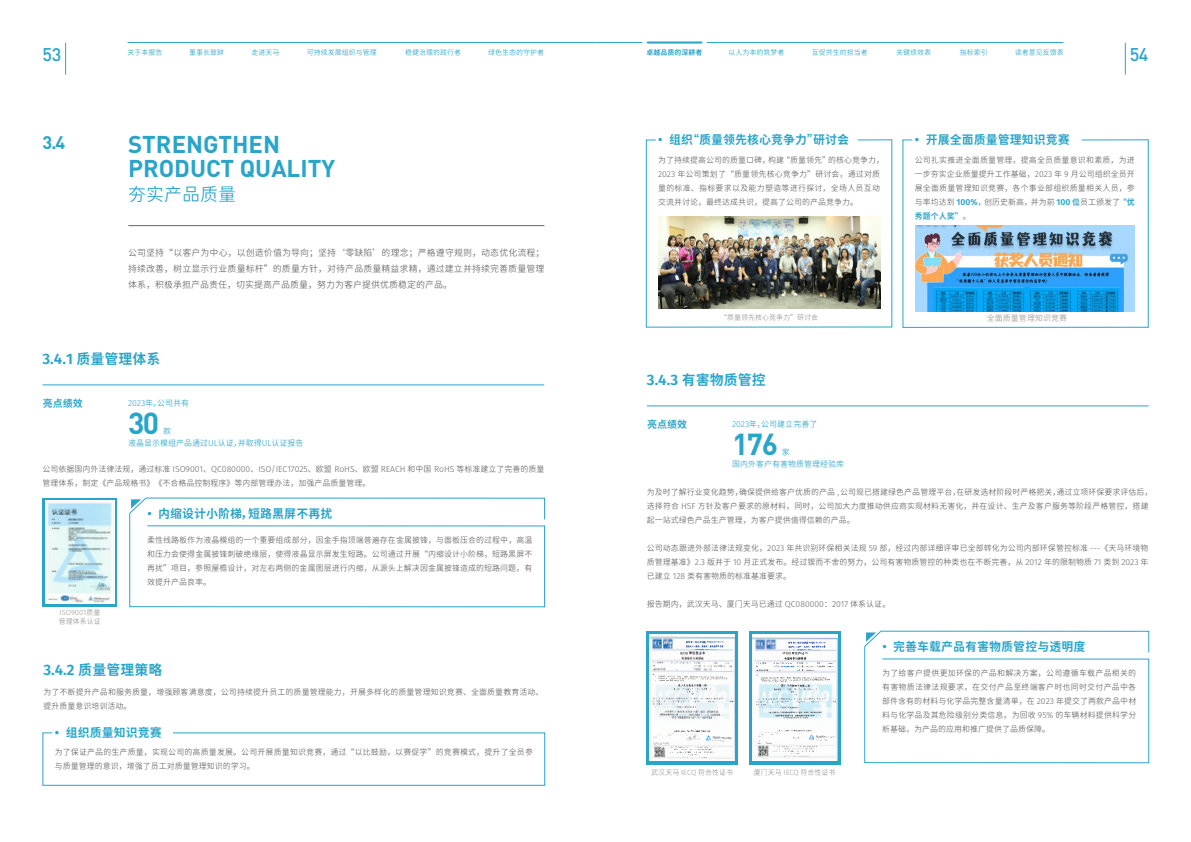
<style>
.page{position:relative;width:1191px;height:842px;background:#fff}
.page>*{position:absolute;margin:0;border:0;box-sizing:border-box;transform-origin:0 0}
.t1{font:700 30px "DIN";color:#29a5ca}
.t2{font:700 24px/24px "DIN";color:#29a5ca}
.t3{font:18px "Glow Sans SC";color:#29a5ca}
.t4{font:500 18px "DIN";color:#29a5ca}
.t5{font:700 18px "DIN";color:#29a5ca}
.t6{font:700 14px "Glow Sans SC";color:#29a5ca}
.t7{font:700 12px "Glow Sans SC";color:#29a5ca}
.t8{font:700 10px "Glow Sans SC";color:#29a5ca}
.t9{font:9px/16px "Glow Sans SC";color:#676666;text-align:justify}
.t10{font:8px/14px "Glow Sans SC";color:#676666}
.t11{font:8px/12px "Glow Sans SC";color:#29a5ca;text-align:center}
.t12{font:8px "Glow Sans SC";color:#9a9899}
.t13{font:7px "Glow Sans SC";color:#29a5ca}
.t14{font:7px/8.4px "Glow Sans SC";color:#9a9899}
.t15{font:700 7px "Glow Sans SC";color:#29a5ca}
.s1{font-weight:700;color:#29a5ca}
</style>
<div class="page">
<svg style="left:902px;top:140px;width:246px;height:188px"></svg>
<svg style="left:43px;top:733px;width:502px;height:52px"></svg>
<hr style="left:128px;top:42px;width:467px;height:1px;background:#29a5ca">
<hr style="left:595px;top:42px;width:47px;height:1px;background:#29a5ca">
<hr style="left:646px;top:41px;width:56px;height:3px;background:#29a5ca">
<hr style="left:707px;top:42px;width:356px;height:1px;background:#29a5ca">
<hr style="left:1125px;top:43px;width:1px;height:32px;background:#29a5ca">
<hr style="left:65px;top:43px;width:1px;height:32px;background:#29a5ca">
<hr style="left:128px;top:225px;width:416px;height:1px;background:#676666">
<div style="left:42px;top:498px;width:75px;height:109px;background:#29a5ca"></div>
<img style="left:45px;top:500px;width:70px;height:103px">
<img style="left:915px;top:226px;width:220px;height:85px">
<svg style="left:646px;top:140px;width:246px;height:187px"></svg>
<img style="left:658px;top:216px;width:222px;height:92px">
<hr style="left:647px;top:406px;width:501px;height:1px;background:#29a5ca">
<hr style="left:42px;top:385px;width:502px;height:1px;background:#29a5ca">
<svg style="left:646px;top:631px;width:92px;height:133px;fill:#29a5ca"></svg>
<svg style="left:749px;top:631px;width:91px;height:133px"></svg>
<img style="left:649px;top:634px;width:85px;height:126px">
<img style="left:666px;top:641px;width:57px;height:9px">
<img style="left:652px;top:651px;width:80px;height:20px">
<img style="left:670px;top:746px;width:46px;height:12px">
<img style="left:653px;top:732px;width:78px;height:14px">
<img style="left:652px;top:675px;width:81px;height:44px">
<img style="left:674px;top:730px;width:36px;height:2px">
<svg style="left:682px;top:756px;width:9px;height:2px"></svg>
<svg style="left:706px;top:735px;width:6px;height:5px"></svg>
<svg style="left:653px;top:741px;width:12px;height:9px"></svg>
<svg style="left:655px;top:641px;width:11px;height:5px"></svg>
<svg style="left:652px;top:673px;width:6px;height:2px"></svg>
<img style="left:752px;top:634px;width:85px;height:126px">
<img style="left:788px;top:642px;width:37px;height:9px">
<img style="left:756px;top:652px;width:78px;height:30px">
<img style="left:757px;top:732px;width:77px;height:25px">
<img style="left:756px;top:684px;width:79px;height:35px">
<img style="left:777px;top:729px;width:36px;height:3px">
<svg style="left:785px;top:755px;width:9px;height:2px"></svg>
<svg style="left:808px;top:734px;width:6px;height:6px"></svg>
<svg style="left:757px;top:740px;width:11px;height:16px"></svg>
<svg style="left:793px;top:693px;width:10px;height:7px"></svg>
<svg style="left:774px;top:666px;width:20px;height:1px"></svg>
<svg style="left:758px;top:642px;width:17px;height:4px"></svg>
<svg style="left:129px;top:498px;width:416px;height:109px"></svg>
<svg style="left:131px;top:499px;width:10px;height:10px"></svg>
<svg style="left:864px;top:631px;width:285px;height:132px"></svg>
<h3 class="t4" style="left:43px;top:43px;width:20px">53</h3>
<p class="t15" style="left:646px;top:48px;width:57px">卓越品质的深耕者</p>
<p class="t13" style="left:728px;top:48px;width:57px">以人为本的筑梦者</p>
<p class="t13" style="left:812px;top:48px;width:57px">互促共生的担当者</p>
<p class="t13" style="left:896px;top:48px;width:36px">关键绩效表</p>
<p class="t13" style="left:960px;top:48px;width:29px">指标索引</p>
<p class="t13" style="left:1014px;top:48px;width:50px">读者意见反馈表</p>
<h3 class="t4" style="left:1129px;top:43px;width:20px">54</h3>
<p class="t13" style="left:128px;top:48px;width:36px">关于本报告</p>
<p class="t13" style="left:189px;top:48px;width:36px">董事长致辞</p>
<p class="t13" style="left:252px;top:48px;width:29px">走进天马</p>
<p class="t13" style="left:307px;top:48px;width:71px">可持续发展组织与管理</p>
<p class="t13" style="left:405px;top:48px;width:57px">稳健治理的践行者</p>
<p class="t13" style="left:488px;top:48px;width:57px">绿色生态的守护者</p>
<h3 class="t5" style="left:43px;top:130px;width:24px">3.4</h3>
<h2 class="t2" style="left:128px;top:132px;width:209px">STRENGTHEN<br>PRODUCT QUALITY</h2>
<h3 class="t3" style="left:128px;top:183px;width:109px">夯实产品质量</h3>
<p class="t9" style="left:128px;top:246px;width:418px">公司坚持“以客户为中心，以创造价值为导向；坚持‘零缺陷’的理念；严格遵守规则，动态优化流程；持续改善，树立显示行业质量标杆”的质量方针，对待产品质量精益求精，通过建立并持续完善质量管理体系，积极承担产品责任，切实提高产品质量，努力为客户提供优质稳定的产品。</p>
<h3 class="t6" style="left:43px;top:350px;width:120px">3.4.1 质量管理体系</h3>
<p class="t8" style="left:43px;top:397px;width:41px">亮点绩效</p>
<p class="t11" style="left:128px;top:398px;width:63px">2023年，公司共有</p>
<h1 class="t1" style="left:128px;top:403px;width:33px">30</h1>
<p class="t11" style="left:128px;top:426px;width:177px;text-align:left;text-indent:35px">款<br>液晶显示模组产品通过UL认证，并取得UL认证报告</p>
<p class="t10" style="left:43px;top:463px;width:503px">公司依据国内外法律法规，通过标准 ISO9001、QC080000、ISO/IEC17025、欧盟 RoHS、欧盟 REACH 和中国 RoHS 等标准建立了完善的质量管理体系，制定《产品规格书》《不合格品控制程序》等内部管理办法，加强产品质量管理。</p>
<h3 class="t7" style="left:147px;top:506px;width:186px">· 内缩设计小阶梯，短路黑屏不再扰</h3>
<p class="t10" style="left:147px;top:534px;width:387px;text-align:justify">柔性线路板作为液晶模组的一个重要组成部分，因金手指顶端普遍存在金属披锋，与面板压合的过程中，高温和压力会使得金属披锋刺破绝缘层，使得液晶显示屏发生短路。公司通过开展“内缩设计小阶梯，短路黑屏不再扰”项目，参照屋檐设计，对左右两侧的金属图层进行内缩，从源头上解决因金属披锋造成的短路问题，有效提升产品良率。</p>
<p class="t14" style="left:59px;top:609px;width:44px">ISO9001质量管理体系认证</p>
<h3 class="t6" style="left:43px;top:661px;width:120px">3.4.2 质量管理策略</h3>
<p class="t10" style="left:43px;top:685px;width:502px">为了不断提升产品和服务质量，增强顾客满意度，公司持续提升员工的质量管理能力，开展多样化的质量管理知识竞赛、全面质量教育活动、提升质量意识培训活动。</p>
<p class="t10" style="left:55px;top:746px;width:480px">为了保证产品的生产质量，实现公司的高质量发展。公司开展质量知识竞赛，通过“以比鼓励，以赛促学”的竞赛模式，提升了全员参与质量管理的意识，增强了员工对质量管理知识的学习。</p>
<h3 class="t7" style="left:55px;top:725px;width:108px">· 组织质量知识竞赛</h3>
<h3 class="t7" style="left:658px;top:132px;width:192px">· 组织“质量领先核心竞争力”研讨会</h3>
<p class="t10" style="left:658px;top:154px;width:227px">为了持续提高公司的质量口碑，构建“质量领先”的核心竞争力，<br>2023 年公司策划了“质量领先核心竞争力”研讨会，通过对质量的标准、指标要求以及能力塑造等进行探讨，全场人员互动交流并讨论，最终达成共识，提高了公司的产品竞争力。</p>
<h3 class="t7" style="left:915px;top:132px;width:156px">· 开展全面质量管理知识竞赛</h3>
<p class="t10" style="left:914px;top:154px;width:222px;text-align:justify">公司扎实推进全面质量管理，提高全员质量意识和素质，为进一步夯实企业质量提升工作基础，2023 年 9 月公司组织全员开展全面质量管理知识竞赛，各个事业部组织质量相关人员，参与率均达到 <span class="s1">100%</span>，创历史新高，并为前 <span class="s1">100 位</span>员工颁发了<span class="s1">“优秀题个人奖”</span>。</p>
<p class="t14" style="left:720px;top:314px;width:99px">“质量领先核心竞争力”研讨会</p>
<h3 class="t6" style="left:647px;top:371px;width:120px">3.4.3 有害物质管控</h3>
<p class="t8" style="left:647px;top:418px;width:41px">亮点绩效</p>
<p class="t11" style="left:732px;top:419px;width:87px">2023年，公司建立完善了</p>
<h1 class="t1" style="left:732px;top:424px;width:47px">176</h1>
<p class="t11" style="left:732px;top:447px;width:113px">家<br>国内外客户有害物质管理经验库</p>
<p class="t12" style="left:987px;top:313px;width:81px">全面质量管理知识竞赛</p>
<p class="t10" style="left:647px;top:486px;width:507px">为及时了解行业变化趋势，确保提供给客户优质的产品 ,公司现已搭建绿色产品管理平台，在研发选材阶段时严格把关，通过立项环保要求评估后，选择符合 HSF 方针及客户要求的原材料，同时，公司加大力度推动供应商实现材料无害化，并在设计、生产及客户服务等阶段严格管控，搭建起一站式绿色产品生产管理，为客户提供值得信赖的产品。</p>
<p class="t10" style="left:647px;top:542px;width:503px;text-align:justify">公司动态跟进外部法律法规变化，2023 年共识别环保相关法规 59 部，经过内部详细评审已全部转化为公司内部环保管控标准 ---《天马环境物质管理基准》2.3 版并于 10 月正式发布。经过锲而不舍的努力，公司有害物质管控的种类也在不断完善，从 2012 年的限制物质 71 类到 2023 年已建立 128 类有害物质的标准基准要求。</p>
<p class="t10" style="left:647px;top:598px;width:245px">报告期内，武汉天马、厦门天马已通过 QC080000：2017 体系认证。</p>
<h3 class="t7" style="left:882px;top:639px;width:204px">· 完善车载产品有害物质管控与透明度</h3>
<p class="t14" style="left:651px;top:769px;width:83px">武汉天马 IECQ 符合性证书</p>
<p class="t14" style="left:754px;top:769px;width:83px">厦门天马 IECQ 符合性证书</p>
<p class="t10" style="left:882px;top:667px;width:256px;text-align:justify">为了给客户提供更加环保的产品和解决方案，公司遵循车载产品相关的有害物质法律法规要求，在交付产品至终端客户时也同时交付产品中各部件含有的材料与化学品完整含量清单，在 2023 年提交了两款产品中材料与化学品及其危险级别分类信息，为回收 95% 的车辆材料提供科学分析基础，为产品的应用和推广提供了品质保障。</p>
</div>
